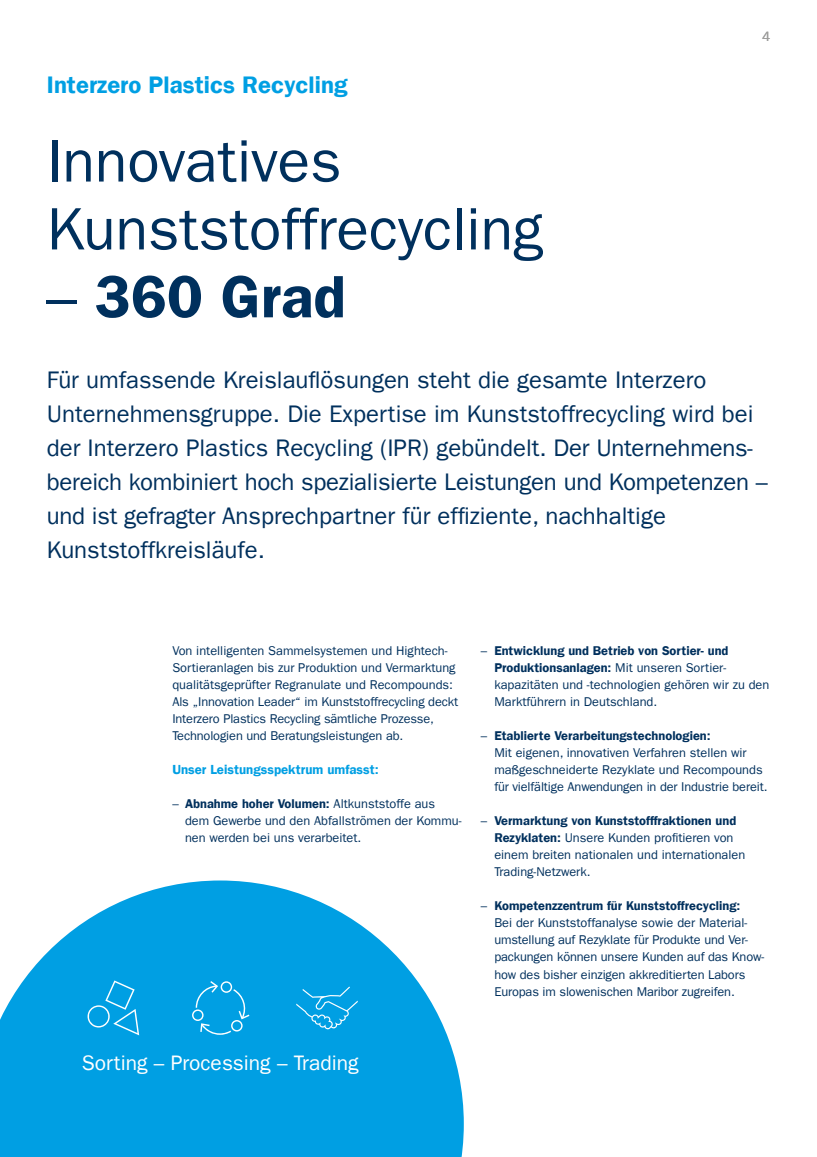
<style>
.page{position:relative;width:817px;height:1157px;background:#fff}
.page>*{position:absolute;margin:0;border:0;box-sizing:border-box;transform-origin:0 0}
.t1{font:60px/67.8px "Franklin Gothic LT";color:#00305d}
.t2{font:600 60px "Franklin Gothic LT";color:#00305d}
.t3{font:24px/34px "Franklin Gothic LT";color:#00305d}
.t4{font:600 24px "Franklin Gothic LT";color:#009fe3}
.t5{font:21px "Franklin Gothic LT";color:#fff}
.t6{font:13.5px "Franklin Gothic LT";color:#9d9d9c}
.t7{font:600 13.2px "Franklin Gothic LT";color:#009fe3}
.t8{font:12.75px/17px "Franklin Gothic LT";color:#00305d}
.s1{font-weight:400}
.s2{font-weight:600}
</style>
<div class="page">
<svg style="left:0;top:880px;width:463px;height:277px;fill:#009fe3"></svg>
<svg style="left:192px;top:981px;width:57px;height:55px;background:#1ba9e5"></svg>
<svg style="left:87px;top:980px;width:52px;height:55px;background:#1ca9e6"></svg>
<svg style="left:296px;top:986px;width:62px;height:43px;background:#1aa8e5"></svg>
<h2 class="t4" style="left:47px;top:71px;width:302px">Interzero Plastics Recycling</h2>
<h1 class="t1" style="left:47px;top:128px;width:497px">Innovatives<br>Kunststoffrecycling</h1>
<h1 class="t2" style="left:47px;top:261px;width:300px"><span class="s1">–</span> 360 Grad</h1>
<p class="t6" style="left:762px;top:29px;width:10px">4</p>
<p class="t3" style="left:47px;top:363px;width:722px">Für umfassende Kreislauflösungen steht die gesamte Interzero Unternehmensgruppe. Die Expertise im Kunststoffrecycling wird bei der Interzero Plastics Recycling (IPR) gebündelt. Der Unternehmens&shy;bereich kombiniert hoch spezialisierte Leistungen und Kompetenzen – und ist gefragter Ansprechpartner für effiziente, nachhaltige Kunststoffkreisläufe.</p>
<p class="t8" style="left:172px;top:642px;width:287px">Von intelligenten Sammelsystemen und Hightech-Sortieranlagen bis zur Produktion und Vermarktung qualitätsgeprüfter Regranulate und Recompounds:<br>Als „Innovation Leader“ im Kunststoffrecycling deckt Interzero Plastics Recycling sämtliche Prozesse, Technologien und Beratungsleistungen ab.</p>
<p class="t7" style="left:172px;top:762px;width:208px">Unser Leistungsspektrum umfasst:</p>
<p class="t8" style="left:185px;top:795px;width:278px;text-indent:-13px">– <span class="s2">Abnahme hoher Volumen:</span> Altkunststoffe aus dem Gewerbe und den Abfallströmen der Kommu&shy;nen werden bei uns verarbeitet.</p>
<p class="t8" style="left:494px;top:642px;width:276px;text-indent:-14px">– <span class="s2">Entwicklung und Betrieb von Sortier- und Produktionsanlagen:</span> Mit unseren Sortier&shy;kapazitäten und -technologien gehören wir zu den Marktführern in Deutschland.</p>
<p class="t8" style="left:494px;top:727px;width:274px;text-indent:-14px">– <span class="s2">Etablierte Verarbeitungstechnologien:<br></span>Mit eigenen, innovativen Verfahren stellen wir maßgeschneiderte Rezyklate und Recompounds für vielfältige Anwendungen in der Industrie bereit.</p>
<p class="t8" style="left:494px;top:812px;width:252px;text-indent:-14px">– <span class="s2">Vermarktung von Kunststofffraktionen und Rezyklaten:</span> Unsere Kunden profitieren von einem breiten nationalen und internationalen Trading-Netzwerk.</p>
<p class="t8" style="left:494px;top:897px;width:271px;text-indent:-14px">– <span class="s2">Kompetenzzentrum für Kunststoffrecycling:<br></span>Bei der Kunststoffanalyse sowie der Material&shy;umstellung auf Rezyklate für Produkte und Ver&shy;packungen können unsere Kunden auf das Know&shy;how des bisher einzigen akkreditierten Labors Europas im slowenischen Maribor zugreifen.</p>
<h3 class="t5" style="left:82px;top:1051px;width:278px">Sorting – Processing – Trading</h3>
</div>
